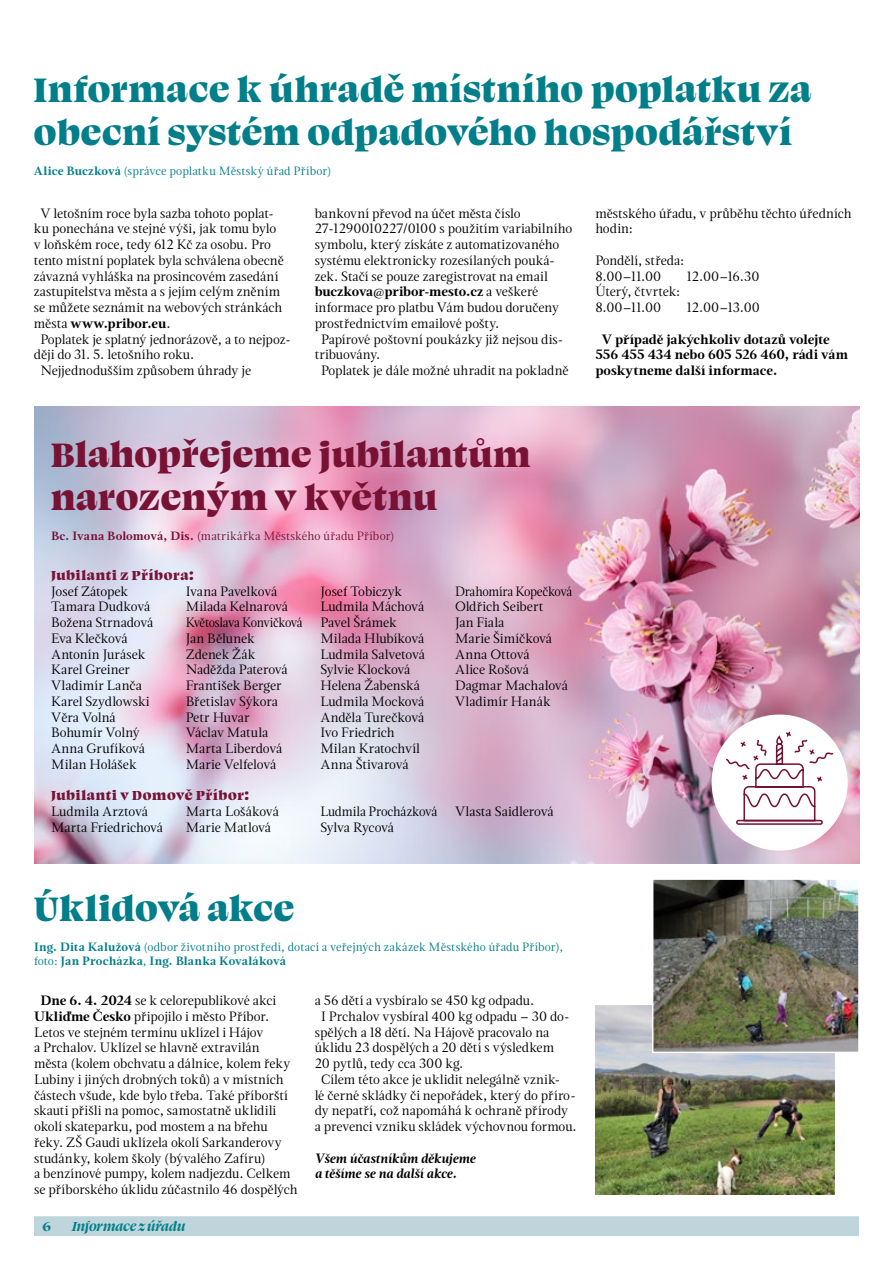
<style>
.page{position:relative;width:893px;height:1263px;background:#fff}
.page>*{position:absolute;margin:0;border:0;box-sizing:border-box;transform-origin:0 0}
.Nadpis_clanku{font:900 39px/43.5px "Swear Display";letter-spacing:.02em;color:#007e89}
.Nadpis_clanku-2{font:900 39px/43.5px "Swear Display";letter-spacing:.015em;color:#781235}
.Text_Nadpis{font:900 15px "Swear Display";letter-spacing:.045em;color:#781235}
.t1{font:italic 700 15px "Swear Display";color:#007e89}
.t2{font:700 15px "Swear Display";color:#007e89}
.Text{font:13.5px/15.8px "Magneta";letter-spacing:-.005em;color:#000}
.TXT_no_formating{font:13.5px "Magneta";letter-spacing:-.005em;color:#000}
.Text-2{font:700 13.5px/15.8px "Magneta";letter-spacing:-.005em;color:#000}
.TXT_no_formating-2{font:italic 700 13.5px/15.8px "Magneta";letter-spacing:-.005em;color:#000}
.TXT_no_formating-3{font:13.5px "Magneta";letter-spacing:.02em;color:#000}
.TXT_no_formating-4{font:13.5px "Magneta";letter-spacing:-.03em;color:#000;scale:.93 1}
.TXT_no_formating-5{font:13.5px "Magneta";letter-spacing:-.025em;color:#000;scale:.94 1}
.TXT_no_formating-6{font:13.5px "Magneta";letter-spacing:-.005em;color:#000;scale:.96 1}
.TXT_no_formating-7{font:13.5px "Magneta";letter-spacing:.015em;color:#000}
.Autor_clanku{font:12px/14.2px "Magneta";letter-spacing:.01em;color:#007e89}
.Autor_clanku-2{font:12px "Magneta";letter-spacing:.02em;color:#781235}
.s1{font-weight:700}
</style>
<div class="page">
<img style="left:34px;top:407px;width:825px;height:456px">
<div style="left:712px;top:714px;width:136px;height:137px;background:#fff;border-radius:50%"></div>
<svg style="left:725px;top:730px;width:110px;height:95px"></svg>
<img style="left:595px;top:1005px;width:240px;height:189px">
<img style="left:655px;top:881px;width:202px;height:169px">
<div style="left:652px;top:878px;width:208px;height:175px;border:2px solid #fff"></div>
<div style="left:34px;top:1216px;width:825px;height:20px;background:#bed6db"></div>
<p class="Nadpis_clanku" style="left:34px;top:65px;width:779px">Informace k úhradě místního poplatku za obecní systém odpadového hospodářství</p>
<p class="Autor_clanku" style="left:34px;top:164px;width:299px"><span class="s1">Alice Buczková</span> (správce poplatku Městský úřad Příbor)</p>
<p class="Text" style="left:34px;top:205px;width:251px;text-indent:6px">V letošním roce byla sazba tohoto poplat&shy;ku ponechána ve stejné výši, jak tomu bylo v loňském roce, tedy 612 Kč za osobu. Pro tento místní poplatek byla schválena obecně závazná vyhláška na prosincovém zasedání zastupitelstva města a s jejím celým zněním se můžete seznámit na webových stránkách města <span class="s1">www.pribor.eu</span>.</p>
<p class="Text" style="left:34px;top:331px;width:259px;text-indent:6px">Poplatek je splatný jednorázově, a to nejpoz&shy;ději do 31. 5. letošního roku.</p>
<p class="Text" style="left:40px;top:362px;width:212px">Nejjednodušším způsobem úhrady je</p>
<p class="Text" style="left:595px;top:205px;width:258px">městského úřadu, v průběhu těchto úředních hodin:</p>
<p class="TXT_no_formating" style="left:595px;top:251px;width:91px">Pondělí, středa:</p>
<p class="TXT_no_formating" style="left:595px;top:267px;width:67px">8.00–11.00</p>
<p class="TXT_no_formating" style="left:687px;top:267px;width:74px">12.00–16.30</p>
<p class="TXT_no_formating" style="left:595px;top:282px;width:87px">Úterý, čtvrtek:</p>
<p class="TXT_no_formating" style="left:595px;top:298px;width:67px">8.00–11.00</p>
<p class="TXT_no_formating" style="left:687px;top:298px;width:75px">12.00–13.00</p>
<p class="Text-2" style="left:595px;top:331px;width:254px;text-indent:6px">V případě jakýchkoliv dotazů volejte<br>556 455 434 nebo 605 526 460, rádi vám poskytneme další informace.</p>
<p class="Text" style="left:315px;top:205px;width:259px">bankovní převod na účet města číslo 27-1290010227/0100 s použitím variabilního symbolu, který získáte z automatizovaného systému elektronicky rozesílaných pouká&shy;zek. Stačí se pouze zaregistrovat na email <span class="s1">buczkova@pribor-mesto.cz</span> a veškeré informace pro platbu Vám budou doručeny prostřednictvím emailové pošty.</p>
<p class="Text" style="left:315px;top:331px;width:250px;text-indent:6px">Papírové poštovní poukázky již nejsou dis&shy;tribuovány.</p>
<p class="Text" style="left:321px;top:362px;width:249px">Poplatek je dále možné uhradit na pokladně</p>
<p class="Nadpis_clanku-2" style="left:51px;top:430px;width:481px">Blahopřejeme jubilantům narozeným v květnu</p>
<p class="Autor_clanku-2" style="left:51px;top:528px;width:345px"><span class="s1">Bc. Ivana Bolomová, Dis.</span> (matrikářka Městského úřadu Příbor)</p>
<p class="Text_Nadpis" style="left:51px;top:565px;width:144px">Jubilanti z Příbora:</p>
<p class="TXT_no_formating" style="left:51px;top:582px;width:79px">Josef Zátopek</p>
<p class="TXT_no_formating" style="left:51px;top:597px;width:101px">Tamara Dudková</p>
<p class="TXT_no_formating" style="left:51px;top:613px;width:104px">Božena Strnadová</p>
<p class="TXT_no_formating" style="left:51px;top:629px;width:78px">Eva Klečková</p>
<p class="TXT_no_formating" style="left:51px;top:645px;width:96px">Antonín Jurásek</p>
<p class="TXT_no_formating" style="left:51px;top:660px;width:80px">Karel Greiner</p>
<p class="TXT_no_formating-3" style="left:51px;top:676px;width:92px">Vladimír Lanča</p>
<p class="TXT_no_formating" style="left:51px;top:692px;width:100px">Karel Szydlowski</p>
<p class="TXT_no_formating" style="left:51px;top:708px;width:66px">Věra Volná</p>
<p class="TXT_no_formating" style="left:51px;top:723px;width:90px">Bohumír Volný</p>
<p class="TXT_no_formating-7" style="left:51px;top:739px;width:96px">Anna Grufíková</p>
<p class="TXT_no_formating" style="left:51px;top:755px;width:87px">Milan Holášek</p>
<p class="TXT_no_formating" style="left:186px;top:582px;width:93px">Ivana Pavelková</p>
<p class="TXT_no_formating" style="left:186px;top:597px;width:104px">Milada Kelnarová</p>
<p class="TXT_no_formating-4" style="left:186px;top:613px;width:127px">Květoslava Konvičková</p>
<p class="TXT_no_formating" style="left:186px;top:629px;width:70px">Jan Bělunek</p>
<p class="TXT_no_formating" style="left:186px;top:645px;width:71px">Zdenek Žák</p>
<p class="TXT_no_formating" style="left:186px;top:660px;width:104px">Naděžda Paterová</p>
<p class="TXT_no_formating" style="left:186px;top:676px;width:97px">František Berger</p>
<p class="TXT_no_formating" style="left:186px;top:692px;width:94px">Břetislav Sýkora</p>
<p class="TXT_no_formating" style="left:186px;top:708px;width:66px">Petr Huvar</p>
<p class="TXT_no_formating" style="left:186px;top:723px;width:84px">Václav Matula</p>
<p class="TXT_no_formating" style="left:186px;top:739px;width:98px">Marta Liberdová</p>
<p class="TXT_no_formating" style="left:186px;top:755px;width:92px">Marie Velfelová</p>
<p class="Text_Nadpis" style="left:51px;top:785px;width:199px">Jubilanti v Domově Příbor:</p>
<p class="TXT_no_formating" style="left:51px;top:802px;width:98px">Ludmila Arztová</p>
<p class="TXT_no_formating" style="left:51px;top:818px;width:114px">Marta Friedrichová</p>
<p class="TXT_no_formating" style="left:186px;top:802px;width:95px">Marta Lošáková</p>
<p class="TXT_no_formating" style="left:186px;top:818px;width:87px">Marie Matlová</p>
<p class="TXT_no_formating" style="left:320px;top:582px;width:83px">Josef Tobiczyk</p>
<p class="TXT_no_formating" style="left:320px;top:597px;width:105px">Ludmila Máchová</p>
<p class="TXT_no_formating" style="left:320px;top:613px;width:78px">Pavel Šrámek</p>
<p class="TXT_no_formating" style="left:320px;top:629px;width:105px">Milada Hlubíková</p>
<p class="TXT_no_formating" style="left:320px;top:645px;width:106px">Ludmila Salvetová</p>
<p class="TXT_no_formating" style="left:320px;top:660px;width:92px">Sylvie Klocková</p>
<p class="TXT_no_formating" style="left:320px;top:676px;width:101px">Helena Žabenská</p>
<p class="TXT_no_formating" style="left:320px;top:692px;width:105px">Ludmila Mocková</p>
<p class="TXT_no_formating" style="left:320px;top:708px;width:105px">Anděla Turečková</p>
<p class="TXT_no_formating" style="left:320px;top:723px;width:76px">Ivo Friedrich</p>
<p class="TXT_no_formating" style="left:320px;top:739px;width:101px">Milan Kratochvíl</p>
<p class="TXT_no_formating" style="left:320px;top:755px;width:90px">Anna Štivarová</p>
<p class="TXT_no_formating-6" style="left:320px;top:802px;width:123px">Ludmila Procházková</p>
<p class="TXT_no_formating" style="left:320px;top:818px;width:75px">Sylva Rycová</p>
<p class="TXT_no_formating-5" style="left:455px;top:582px;width:126px">Drahomíra Kopečková</p>
<p class="TXT_no_formating" style="left:455px;top:597px;width:90px">Oldřich Seibert</p>
<p class="TXT_no_formating" style="left:455px;top:613px;width:51px">Jan Fiala</p>
<p class="TXT_no_formating" style="left:455px;top:629px;width:99px">Marie Šimíčková</p>
<p class="TXT_no_formating" style="left:455px;top:645px;width:76px">Anna Ottová</p>
<p class="TXT_no_formating" style="left:455px;top:660px;width:76px">Alice Rošová</p>
<p class="TXT_no_formating" style="left:455px;top:676px;width:114px">Dagmar Machalová</p>
<p class="TXT_no_formating-3" style="left:455px;top:692px;width:97px">Vladimír Hanák</p>
<p class="TXT_no_formating" style="left:455px;top:802px;width:100px">Vlasta Saidlerová</p>
<p class="Nadpis_clanku" style="left:34px;top:884px;width:262px">Úklidová akce</p>
<p class="Autor_clanku" style="left:34px;top:939px;width:531px"><span class="s1">Ing. Dita Kalužová</span> (odbor životního prostředí, dotací a veřejných zakázek Městského úřadu Příbor), foto: <span class="s1">Jan Procházka</span>, <span class="s1">Ing. Blanka Kovaláková</span></p>
<p class="Text" style="left:34px;top:992px;width:265px;text-indent:6px"><span class="s1">Dne 6. 4. 2024</span> se k celorepublikové akci <span class="s1">Ukliďme Česko</span> připojilo i město Příbor.<br>Letos ve stejném termínu uklízel i Hájov<br>a Prchalov. Uklízel se hlavně extravilán<br>města (kolem obchvatu a dálnice, kolem řeky Lubiny i jiných drobných toků) a v místních částech všude, kde bylo třeba. Také příborští skauti přišli na pomoc, samostatně uklidili okolí skateparku, pod mostem a na břehu řeky. ZŠ Gaudi uklízela okolí Sarkanderovy studánky, kolem školy (bývalého Zafíru)<br>a benzínové pumpy, kolem nadjezdu. Celkem se příborského úklidu zúčastnilo 46 dospělých</p>
<p class="Text" style="left:315px;top:992px;width:221px">a 56 dětí a vysbíralo se 450 kg odpadu.</p>
<p class="Text" style="left:315px;top:1008px;width:257px;text-indent:6px">I Prchalov vysbíral 400 kg odpadu – 30 do&shy;spělých a 18 dětí. Na Hájově pracovalo na úklidu 23 dospělých a 20 dětí s výsledkem 20 pytlů, tedy cca 300 kg.</p>
<p class="Text" style="left:315px;top:1071px;width:264px;text-indent:6px">Cílem této akce je uklidit nelegálně vznik-<br>lé černé skládky či nepořádek, který do příro&shy;dy nepatří, což napomáhá k ochraně přírody a prevenci vzniku skládek výchovnou formou.</p>
<p class="TXT_no_formating-2" style="left:315px;top:1150px;width:163px">Všem účastníkům děkujeme a těšíme se na další akce.</p>
<p class="t2" style="left:43px;top:1216px;width:10px">6</p>
<p class="t1" style="left:72px;top:1217px;width:114px">Informace zúřadu</p>
</div>
